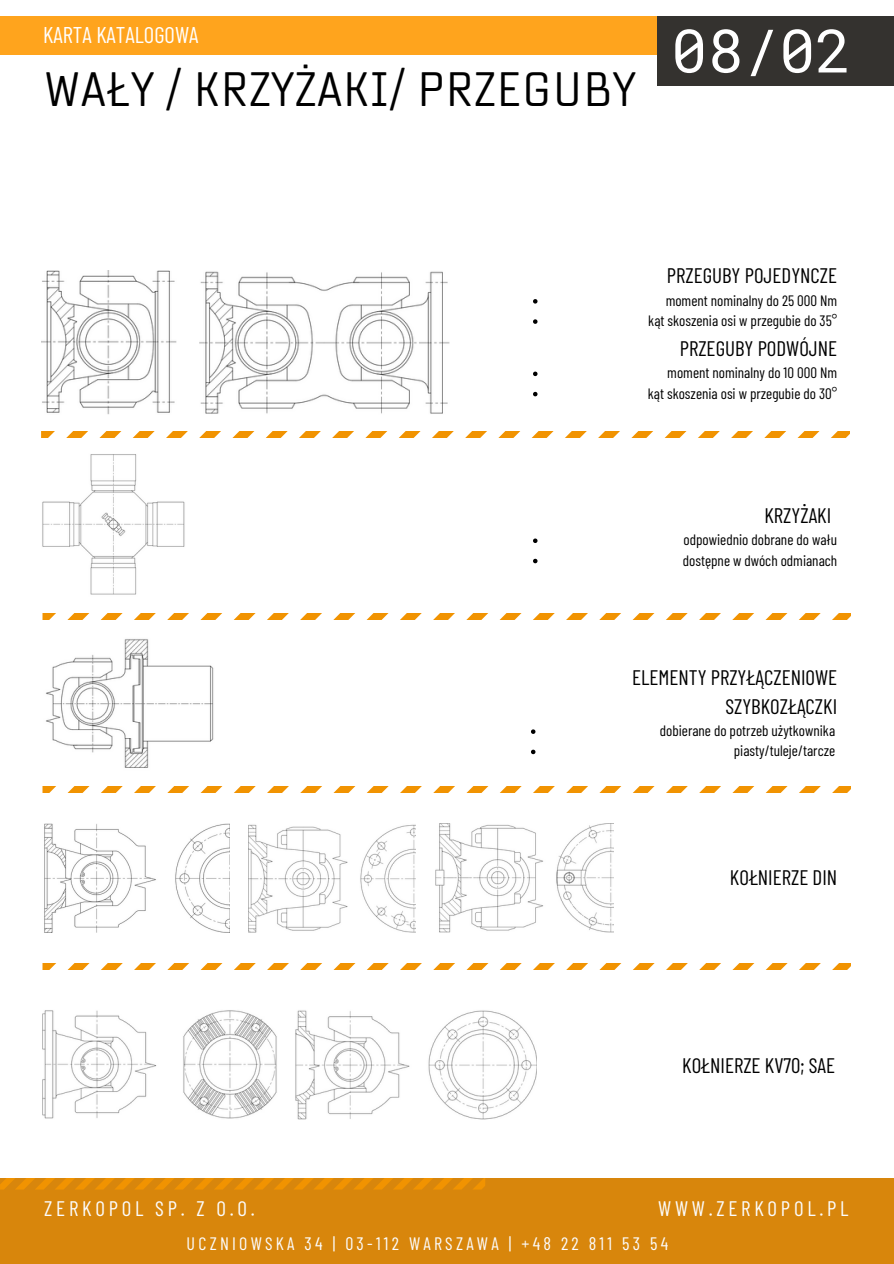
<style>
.page{position:relative;width:894px;height:1264px;background:#fff}
.page>*{position:absolute;margin:0;border:0;box-sizing:border-box;transform-origin:0 0}
.t1{font:60px "Roboto Mono";color:#fff}
.t2{font:48px "TT Lakes Neue Cond";letter-spacing:.035em;color:#000}
.t3{font:22.8px "Barlow Condensed";color:#fff}
.t4{font:21px/29.2px "Barlow Condensed";color:#000;text-align:right}
.t5{font:21px "Barlow Condensed";letter-spacing:.18em;color:#fcfcfc}
.t6{font:18px "Barlow Condensed";letter-spacing:.18em;color:#fcfcfc}
.t7{font:15px "Barlow Condensed";color:#000}
</style>
<div class="page">
<div style="left:0;top:16px;width:657px;height:38px;background:#ffa41d"></div>
<img style="left:41px;top:270px;width:135px;height:144px">
<svg style="left:42px;top:613px;width:808px;height:6px"></svg>
<svg style="left:42px;top:786px;width:808px;height:6px"></svg>
<svg style="left:42px;top:963px;width:808px;height:6px"></svg>
<img style="left:199px;top:271px;width:250px;height:143px">
<img style="left:42px;top:454px;width:143px;height:141px">
<img style="left:46px;top:639px;width:168px;height:129px">
<img style="left:44px;top:823px;width:185px;height:109px">
<img style="left:248px;top:824px;width:168px;height:108px">
<img style="left:435px;top:823px;width:178px;height:109px">
<img style="left:42px;top:1010px;width:235px;height:109px">
<img style="left:295px;top:1010px;width:242px;height:109px">
<svg style="left:533px;top:299px;width:4px;height:4px"></svg>
<svg style="left:533px;top:319px;width:4px;height:5px"></svg>
<svg style="left:533px;top:538px;width:4px;height:5px"></svg>
<svg style="left:533px;top:559px;width:4px;height:4px"></svg>
<svg style="left:533px;top:371px;width:4px;height:5px"></svg>
<svg style="left:533px;top:392px;width:4px;height:4px"></svg>
<svg style="left:41px;top:432px;width:808px;height:5px"></svg>
<svg style="left:531px;top:729px;width:4px;height:5px"></svg>
<svg style="left:531px;top:749px;width:4px;height:5px"></svg>
<div style="left:0;top:1178px;width:893px;height:85px;background:#d8860c"></div>
<svg style="left:0;top:1178px;width:485px;height:11px"></svg>
<div style="left:657px;top:16px;width:236px;height:70px;background:#34322f"></div>
<h1 class="t3" style="left:43px;top:20px;width:157px">KARTA KATALOGOWA</h1>
<p class="t2" style="left:45px;top:56px;width:591px">WAŁY / KRZYŻAKI/ PRZEGUBY</p>
<p class="t1" style="left:671px;top:10px;width:182px">08/02</p>
<h2 class="t4" style="left:666px;top:260px;width:172px">PRZEGUBY POJEDYNCZE</h2>
<p class="t7" style="left:665px;top:291px;width:173px">moment nominalny do 25 000 Nm</p>
<p class="t7" style="left:648px;top:311px;width:190px">kąt skoszenia osi w przegubie do 35°</p>
<h3 class="t4" style="left:679px;top:332px;width:159px">PRZEGUBY PODWÓJNE</h3>
<p class="t7" style="left:667px;top:363px;width:171px">moment nominalny do 10 000 Nm</p>
<p class="t7" style="left:647px;top:383px;width:191px">kąt skoszenia osi w przegubie do 30°</p>
<h3 class="t4" style="left:764px;top:500px;width:68px">KRZYŻAKI</h3>
<p class="t7" style="left:683px;top:530px;width:155px">odpowiednio dobrane do wału</p>
<p class="t7" style="left:682px;top:550px;width:156px">dostępne w dwóch odmianach</p>
<h3 class="t4" style="left:632px;top:661px;width:206px">ELEMENTY PRZYŁĄCZENIOWE<br>SZYBKOZŁĄCZKI</h3>
<h3 class="t7" style="left:659px;top:721px;width:177px">dobierane do potrzeb użytkownika</h3>
<p class="t7" style="left:733px;top:741px;width:103px">piasty/tuleje/tarcze</p>
<p class="t4" style="left:729px;top:861px;width:109px">KOŁNIERZE DIN</p>
<p class="t4" style="left:682px;top:1049px;width:154px">KOŁNIERZE KV70; SAE</p>
<p class="t5" style="left:44px;top:1195px;width:212px">ZERKOPOL SP. Z O.O.</p>
<h3 class="t5" style="left:658px;top:1195px;width:192px">WWW.ZERKOPOL.PL</h3>
<p class="t6" style="left:186px;top:1232px;width:483px">UCZNIOWSKA 34 | 03-112 WARSZAWA | +48 22 811 53 54</p>
</div>
